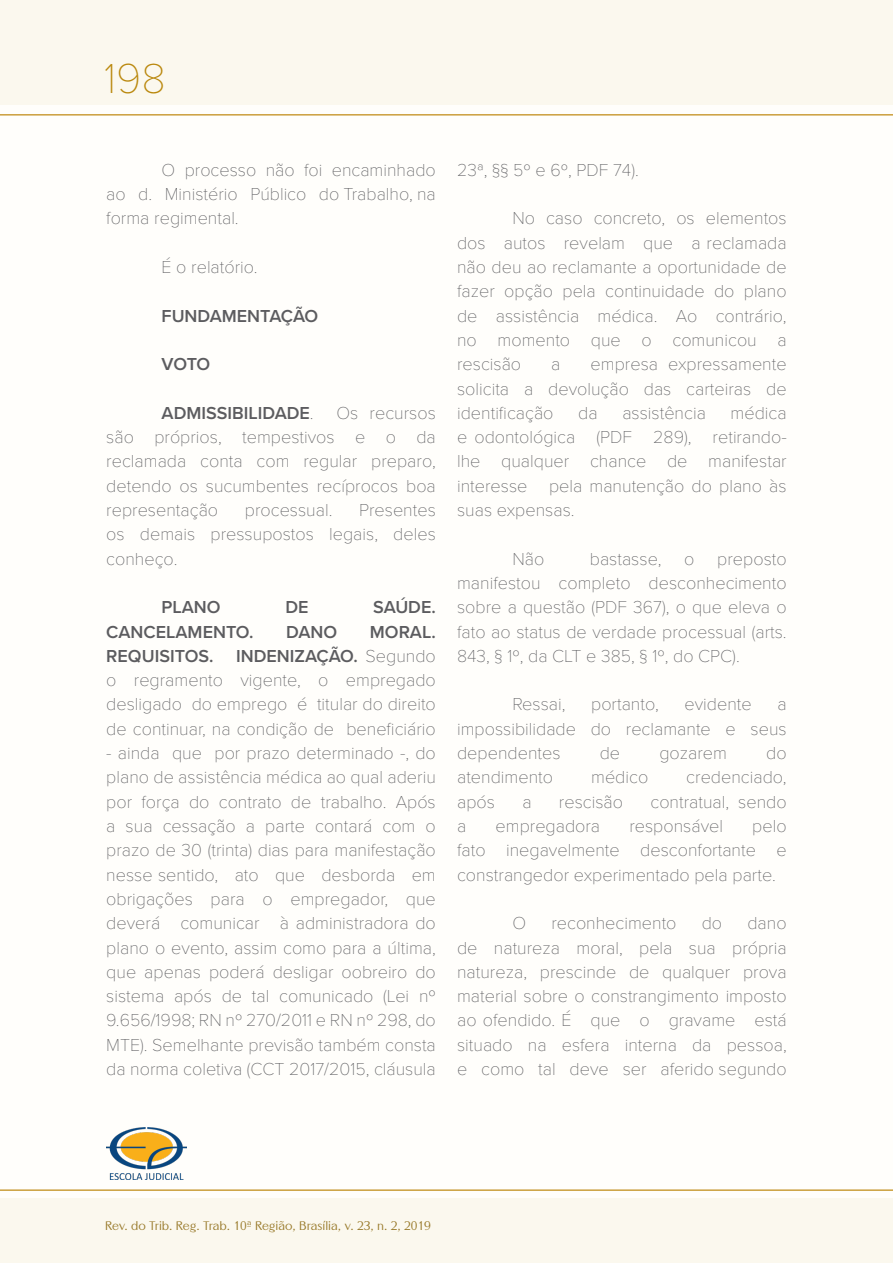
<style>
.page{position:relative;width:893px;height:1263px;background:#fffefb}
.page>*{position:absolute;margin:0;border:0;box-sizing:border-box;transform-origin:0 0}
.t1{font:100 43.5px "Proxima Nova T";color:#ba880d}
.t2{font:100 18px/24.3px "Proxima Nova T";color:#5c5c5f;text-align:justify}
.t3{font:600 18px "Proxima Nova";color:#5c5c5f}
.t4{font:12px "Altrincham";color:#987929}
.s1{font-family:"Proxima Nova T";font-weight:100}
.s2{font-family:"Proxima Nova";font-weight:600}
</style>
<div class="page">
<div style="left:0;top:1199px;width:893px;height:64px;background:#fbf8ee"></div>
<div style="left:0;top:0;width:893px;height:104px;background:#fbf8ee"></div>
<img style="left:106px;top:1128px;width:80px;height:52px">
<hr style="left:0;top:114px;width:893px;height:2px;background:#cb9f3c">
<hr style="left:0;top:1189px;width:893px;height:2px;background:#cb9f3c">
<h1 class="t1" style="left:104px;top:46px;width:63px">198</h1>
<p class="t2" style="left:106px;top:156px;width:331px;text-indent:55px">O processo não foi encaminhado ao d. Ministério Público do Trabalho, na forma regimental.</p>
<p class="t2" style="left:162px;top:254px;width:98px">É o relatório.</p>
<p class="t3" style="left:162px;top:302px;width:158px">FUNDAMENTAÇÃO</p>
<p class="t3" style="left:162px;top:351px;width:50px">VOTO</p>
<p class="t3" style="left:162px;top:399px;width:154px">ADMISSIBILIDADE<span class="s1">.</span></p>
<p class="t2" style="left:106px;top:399px;width:331px;text-indent:230px">Os recursos são próprios, tempestivos e o da reclamada conta com regular preparo, detendo os sucumbentes recíprocos boa representação</p>
<p class="t2" style="left:106px;top:497px;width:331px;text-indent:253px">Presentes os demais pressupostos legais, deles conheço.</p>
<p class="t3" style="left:162px;top:594px;width:61px">PLANO</p>
<p class="t3" style="left:285px;top:594px;width:25px">DE</p>
<p class="t3" style="left:373px;top:594px;width:64px">SAÚDE.</p>
<p class="t3" style="left:106px;top:618px;width:149px">CANCELAMENTO.</p>
<p class="t3" style="left:286px;top:618px;width:52px">DANO</p>
<p class="t3" style="left:370px;top:618px;width:67px">MORAL.</p>
<p class="t3" style="left:106px;top:642px;width:109px">REQUISITOS.</p>
<p class="t2" style="left:245px;top:497px;width:89px">processual.</p>
<p class="t2" style="left:106px;top:642px;width:331px;text-indent:130px"><span class="s2">INDENIZAÇÃO.</span> Segundo o regramento vigente, o empregado desligado do emprego é titular do direito de continuar, na condição de beneficiário</p>
<p class="t2" style="left:106px;top:740px;width:331px">- ainda que por prazo determinado -, do plano de assistência médica ao qual aderiu por força do contrato de trabalho. Após a sua cessação a parte contará com o prazo de 30 (trinta) dias para manifestação nesse sentido, ato que desborda em obrigações para o empregador, que deverá comunicar à administradora do plano o evento, assim como para a última, que apenas poderá desligar oobreiro do sistema após de tal comunicado (Lei nº 9.656/1998; RN nº 270/2011 e RN nº 298, do MTE). Semelhante previsão também consta da norma coletiva (CCT 2017/2015, cláusula</p>
<p class="t2" style="left:457px;top:156px;width:183px">23ª, §§ 5º e 6º, PDF 74).</p>
<p class="t2" style="left:457px;top:205px;width:331px;text-indent:55px">No caso concreto, os elementos dos autos revelam que a reclamada não deu ao reclamante a oportunidade de fazer opção pela continuidade do plano de assistência médica. Ao contrário, no momento que o comunicou a rescisão</p>
<p class="t2" style="left:457px;top:351px;width:331px;text-indent:134px">empresa expressamente solicita a devolução das carteiras de identificação</p>
<p class="t2" style="left:551px;top:351px;width:11px">a</p>
<p class="t2" style="left:457px;top:399px;width:331px;text-indent:273px">médica e odontológica (PDF 289), retirando&shy;lhe qualquer chance de manifestar interesse pela manutenção do plano às suas expensas.</p>
<p class="t2" style="left:512px;top:545px;width:33px">Não</p>
<p class="t2" style="left:590px;top:545px;width:73px">bastasse,</p>
<p class="t2" style="left:684px;top:545px;width:12px">o</p>
<p class="t2" style="left:578px;top:399px;width:21px">da</p>
<p class="t2" style="left:622px;top:399px;width:85px">assistência</p>
<p class="t2" style="left:457px;top:545px;width:331px;text-indent:260px">preposto manifestou completo desconhecimento sobre a questão (PDF 367), o que eleva o fato ao status de verdade processual (arts.<br>843, § 1º, da CLT e 385, § 1º, do CPC).</p>
<p class="t2" style="left:512px;top:691px;width:55px">Ressai,</p>
<p class="t2" style="left:591px;top:691px;width:69px">portanto,</p>
<p class="t2" style="left:684px;top:691px;width:69px">evidente</p>
<p class="t2" style="left:457px;top:691px;width:331px;text-indent:320px">a impossibilidade do reclamante e seus dependentes</p>
<p class="t2" style="left:600px;top:740px;width:22px">de</p>
<p class="t2" style="left:659px;top:740px;width:69px">gozarem</p>
<p class="t2" style="left:766px;top:740px;width:22px">do</p>
<p class="t2" style="left:457px;top:764px;width:97px">atendimento</p>
<p class="t2" style="left:591px;top:764px;width:59px">médico</p>
<p class="t2" style="left:686px;top:764px;width:102px">credenciado,</p>
<p class="t2" style="left:457px;top:788px;width:39px">após</p>
<p class="t2" style="left:522px;top:788px;width:11px">a</p>
<p class="t2" style="left:559px;top:788px;width:66px">rescisão</p>
<p class="t2" style="left:650px;top:788px;width:138px">contratual, sendo</p>
<p class="t2" style="left:457px;top:813px;width:11px">a</p>
<p class="t2" style="left:495px;top:813px;width:106px">empregadora</p>
<p class="t2" style="left:629px;top:813px;width:95px">responsável</p>
<p class="t2" style="left:457px;top:813px;width:331px;text-indent:295px">pelo fato inegavelmente desconfortante e constrangedor experimentado pela parte.</p>
<p class="t2" style="left:512px;top:910px;width:15px">O</p>
<p class="t2" style="left:551px;top:910px;width:127px">reconhecimento</p>
<p class="t2" style="left:702px;top:910px;width:22px">do</p>
<p class="t2" style="left:457px;top:910px;width:331px;text-indent:290px">dano de natureza moral, pela sua própria natureza, prescinde de qualquer prova material sobre o constrangimento imposto ao ofendido. É que o gravame está situado na esfera interna da pessoa, e como tal deve ser aferido segundo</p>
<p class="t4" style="left:105px;top:1219px;width:327px">Rev. do Trib. Reg. Trab. 10ª Região, Brasília, v. 23, n. 2, 2019</p>
</div>
